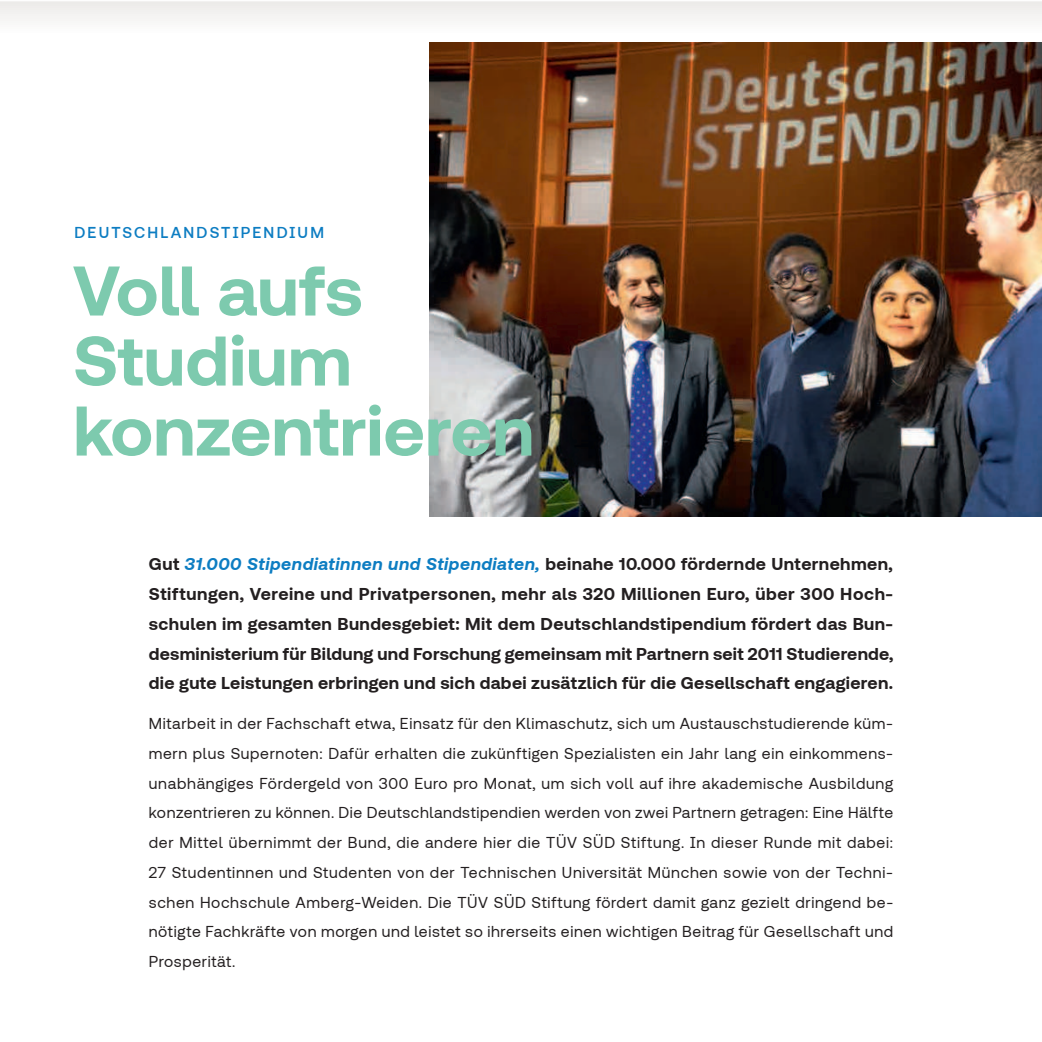
<style>
.page{position:relative;width:1042px;height:1042px;background:#fff}
.page>*{position:absolute;margin:0;border:0;box-sizing:border-box;transform-origin:0 0}
.t1{font:700 70px/70px "TUVSUD Pro";color:#7dcaae}
.t2{font:700 17.5px/29.8px "TUVSUD Pro";letter-spacing:.02em;color:#231f20;text-align:justify}
.t3{font:15.75px/29.8px "TUVSUD Pro";letter-spacing:.04em;color:#231f20;text-align:justify}
.t4{font:500 15.75px "TUVSUD Pro";letter-spacing:.14em;color:#0d7dc2}
.s1{font-style:italic;color:#0d7dc2}
</style>
<div class="page">
<img style="left:430px;top:42px;width:612px;height:474px">
<div style="left:0;top:0;width:1042px;height:37px;background:#f5f4f3"></div>
<p class="t4" style="left:74px;top:223px;width:251px">DEUTSCHLANDSTIPENDIUM</p>
<h1 class="t1" style="left:73px;top:262px;width:462px">Voll aufs<br>Studium konzentrieren</h1>
<p class="t2" style="left:149px;top:551px;width:746px">Gut <span class="s1">31.000 Stipendiatinnen und Stipendiaten,</span> beinahe 10.000 fördernde Unternehmen, Stiftungen, Vereine und Privatpersonen, mehr als 320 Millionen Euro, über 300 Hoch&shy;schulen im gesamten Bundesgebiet: Mit dem Deutschlandstipendium fördert das Bun&shy;desministerium für Bildung und Forschung gemeinsam mit Partnern seit 2011 Studierende, die gute Leistungen erbringen und sich dabei zusätzlich für die Gesellschaft engagieren.</p>
<p class="t3" style="left:149px;top:710px;width:746px">Mitarbeit in der Fachschaft etwa, Einsatz für den Klimaschutz, sich um Austauschstudierende küm&shy;mern plus Supernoten: Dafür erhalten die zukünftigen Spezialisten ein Jahr lang ein einkommens&shy;unabhängiges Fördergeld von 300 Euro pro Monat, um sich voll auf ihre akademische Ausbildung konzentrieren zu können. Die Deutschlandstipendien werden von zwei Partnern getragen: Eine Hälfte der Mittel übernimmt der Bund, die andere hier die TÜV SÜD Stiftung. In dieser Runde mit dabei:<br>27 Studentinnen und Studenten von der Technischen Universität München sowie von der Techni&shy;schen Hochschule Amberg-Weiden. Die TÜV SÜD Stiftung fördert damit ganz gezielt dringend be&shy;nötigte Fachkräfte von morgen und leistet so ihrerseits einen wichtigen Beitrag für Gesellschaft und Prosperität.</p>
</div>
